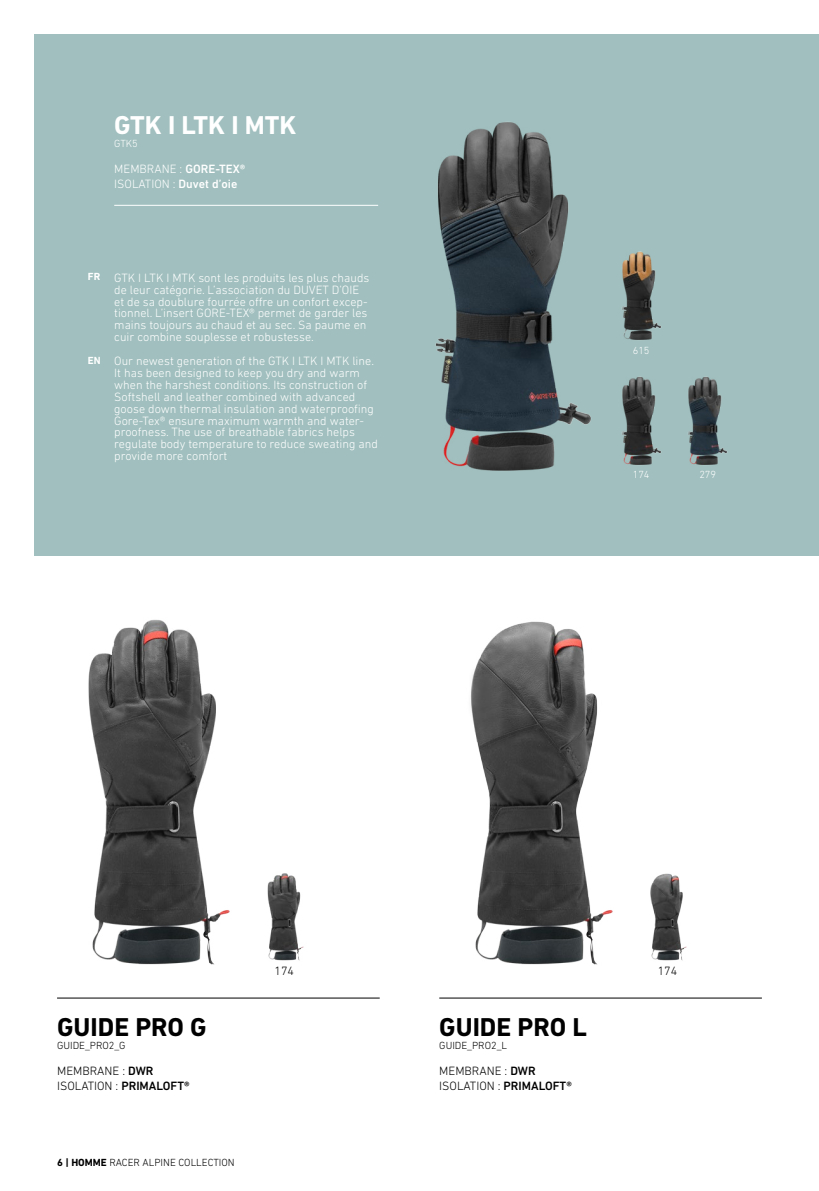
<style>
.page{position:relative;width:819px;height:1191px;background:#fff}
.page>*{position:absolute;margin:0;border:0;box-sizing:border-box;transform-origin:0 0}
.t1{font:700 26.25px "DIN Next LT Pro";color:#000}
.t2{font:700 26.25px "DIN Next LT Pro";color:#fff}
.t3{font:300 12.25px/11.9px "DIN Next LT Pro";color:#fff}
.t4{font:300 12.25px "DIN Next LT Pro";color:#000}
.t5{font:500 12.25px "DIN Next LT Pro";color:#000}
.t6{font:500 12.25px "DIN Next LT Pro";color:#fff}
.t7{font:300 10.5px "DIN Next LT Pro";color:#000}
.t8{font:300 10.5px "DIN Next LT Pro";color:#fff}
.t9{font:700 10.5px "DIN Next LT Pro";color:#000}
.t10{font:700 10.5px "DIN Next LT Pro";color:#fff}
.s1{font-weight:300}
.s2{font-weight:700;font-size:10.5px}
</style>
<div class="page">
<div style="left:35px;top:35px;width:784px;height:521px;background:#a0bfbe"></div>
<img style="left:622px;top:376px;width:40px;height:89px">
<img style="left:688px;top:376px;width:40px;height:89px">
<img style="left:622px;top:251px;width:40px;height:89px">
<img style="left:435px;top:122px;width:156px;height:349px">
<hr style="left:114px;top:205px;width:264px;height:1px;background:#fff">
<img style="left:267px;top:873px;width:37px;height:88px">
<img style="left:650px;top:873px;width:37px;height:88px">
<img style="left:88px;top:619px;width:142px;height:346px">
<img style="left:470px;top:621px;width:143px;height:344px">
<hr style="left:57px;top:997px;width:322px;height:1px;background:#000">
<hr style="left:439px;top:997px;width:322px;height:1px;background:#000">
<h1 class="t2" style="left:114px;top:110px;width:184px">GTK I LTK I MTK</h1>
<p class="t8" style="left:114px;top:137px;width:25px">GTK5</p>
<p class="t3" style="left:114px;top:163px;width:9px">MEMBRANE</p>
<p class="t6" style="left:179px;top:162px;width:67px"><span class="s1">:</span> GORE-TEX®</p>
<p class="t3" style="left:114px;top:178px;width:5px">ISOLATION</p>
<p class="t6" style="left:173px;top:177px;width:66px"><span class="s1">:</span> Duvet d’oie</p>
<p class="t10" style="left:88px;top:271px;width:14px">FR</p>
<p class="t3" style="left:114px;top:271px;width:257px">GT K I LTK I MTK sont les produits les plus chauds de leur catégorie. L’association du DUVET</p>
<p class="t3" style="left:114px;top:283px;width:255px;text-indent:218px">D’OIE<br>et de sa doublure fourrée offre un confort excep&shy;tionnel. L’insert GORE</p>
<p class="t3" style="left:114px;top:307px;width:255px;text-align:justify;text-indent:112px">-TEX® permet de garder les mains toujours au chaud et au sec. Sa paume en cuir combine souplesse et robustesse.</p>
<p class="t3" style="left:114px;top:355px;width:265px;text-indent:-26px"><span class="s2">EN</span> Our newest generation of the GTK I LTK I MTK line.<br>It has been designed to keep you dry and warm when the harshest conditions. Its construction of Softshell and leather combined with advanced goose down thermal insulation and waterproofing Gore-Tex® ensure maximum warmth and water&shy;proofness. The use of breathable fabrics helps regulate body temperature to reduce sweating and provide more comfort</p>
<p class="t8" style="left:632px;top:344px;width:18px">615</p>
<p class="t8" style="left:632px;top:468px;width:18px">174</p>
<p class="t8" style="left:699px;top:468px;width:18px">279</p>
<p class="t4" style="left:274px;top:963px;width:21px">174</p>
<p class="t4" style="left:657px;top:963px;width:21px">174</p>
<h1 class="t1" style="left:57px;top:1011px;width:151px">GUIDE PRO G</h1>
<h1 class="t1" style="left:439px;top:1011px;width:149px">GUIDE PRO L</h1>
<p class="t7" style="left:57px;top:1039px;width:7px">GUIDE</p>
<p class="t7" style="left:85px;top:1039px;width:41px">_PRO 2_G</p>
<p class="t7" style="left:439px;top:1039px;width:7px">GUIDE</p>
<p class="t7" style="left:467px;top:1039px;width:40px">_PRO 2_L</p>
<p class="t4" style="left:57px;top:1064px;width:9px">MEMBRANE</p>
<p class="t5" style="left:122px;top:1064px;width:33px"><span class="s1">:</span> DWR</p>
<p class="t4" style="left:439px;top:1064px;width:9px">MEMBRANE</p>
<p class="t5" style="left:504px;top:1064px;width:33px"><span class="s1">:</span> DWR</p>
<p class="t4" style="left:57px;top:1079px;width:5px">ISOLATION</p>
<p class="t5" style="left:116px;top:1079px;width:75px"><span class="s1">:</span> PRIMALOFT®</p>
<p class="t4" style="left:439px;top:1079px;width:7px">ISOLATION</p>
<p class="t5" style="left:498px;top:1079px;width:75px"><span class="s1">:</span> PRIMALOFT®</p>
<p class="t9" style="left:57px;top:1156px;width:60px">6 | HOMME <span class="s1">RACER</span></p>
<p class="t7" style="left:143px;top:1156px;width:24px">ALPINE</p>
<p class="t7" style="left:178px;top:1156px;width:7px">COLLECTION</p>
</div>
